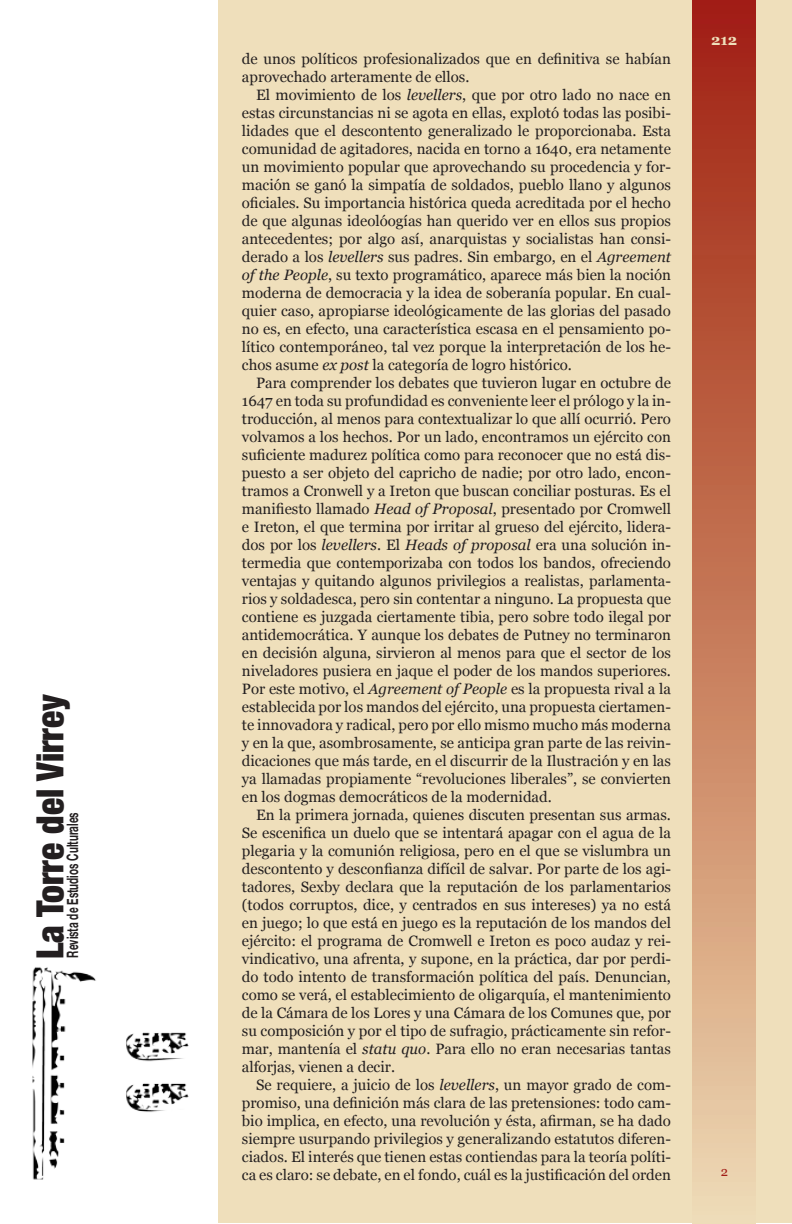
<style>
.page{position:relative;width:792px;height:1224px;background:#fff}
.page>*{position:absolute;margin:0;border:0;box-sizing:border-box;transform-origin:0 0}
.t1{font:900 condensed 37.5px "Helvetica Neue";color:#231f20;scale:.95 1}
.t2{font:700 15.8px "Helvetica Neue";color:#231f20;scale:.63 1}
.t3{font:15px/18px "Georgia";color:#231f20;text-align:justify}
.t4{font:700 15px "Georgia";color:#efdfbb}
.s1{font-style:italic}
</style>
<div class="page">
<div style="left:218px;top:0;width:574px;height:1224px;background:#efdfbb"></div>
<div style="left:693px;top:0;width:63px;height:1224px;background:linear-gradient(to bottom,#a01e0b,#edd7ad)"></div>
<img style="left:32px;top:967px;width:157px;height:213px">
<p class="t1" style="left:27px;top:959px;width:280px;rotate:-90deg">La Torre del Virrey</p>
<p class="t2" style="left:63px;top:958px;width:232px;rotate:-90deg">Revista de Estudios Culturales</p>
<p class="t3" style="left:242px;top:50px;width:431px">de unos políticos profesionalizados que en definitiva se habían aprovechado arteramente de ellos.</p>
<p class="t3" style="left:242px;top:86px;width:431px;text-indent:14px">El movimiento de los <span class="s1">levellers</span>, que por otro lado no nace en estas circunstancias ni se agota en ellas, explotó todas las posibi&shy;lidades que el descontento generalizado le proporcionaba. Esta comunidad de agitadores, nacida en torno a 1640, era netamente un movimiento popular que aprovechando su procedencia y for&shy;mación se ganó la simpatía de soldados, pueblo llano y algunos oficiales. Su importancia histórica queda acreditada por el hecho de que algunas ideolóogías han querido ver en ellos sus propios antecedentes; por algo así, anarquistas y socialistas han consi&shy;derado a los <span class="s1">levellers</span> sus padres. Sin embargo, en el <span class="s1">Agreement of the People</span>, su texto programático, aparece más bien la noción moderna de democracia y la idea de soberanía popular. En cual&shy;quier caso, apropiarse ideológicamente de las glorias del pasado no es, en efecto, una característica escasa en el pensamiento po&shy;lítico contemporáneo, tal vez porque la interpretación de los he&shy;chos asume <span class="s1">ex post</span> la categoría de logro histórico.</p>
<p class="t3" style="left:242px;top:374px;width:431px;text-indent:14px">Para comprender los debates que tuvieron lugar en octubre de 1647 en toda su profundidad es conveniente leer el prólogo y la in&shy;troducción, al menos para contextualizar lo que allí ocurrió. Pero volvamos a los hechos. Por un lado, encontramos un ejército con suficiente madurez política como para reconocer que no está dis&shy;puesto a ser objeto del capricho de nadie; por otro lado, encon&shy;tramos a Cronwell y a Ireton que buscan conciliar posturas. Es el manifiesto llamado <span class="s1">Head of Proposal</span>, presentado por Cromwell e Ireton, el que termina por irritar al grueso del ejército, lidera&shy;dos por los <span class="s1">levellers</span>. El <span class="s1">Heads of proposal</span> era una solución in&shy;termedia que contemporizaba con todos los bandos, ofreciendo ventajas y quitando algunos privilegios a realistas, parlamenta&shy;rios y soldadesca, pero sin contentar a ninguno. La propuesta que contiene es juzgada ciertamente tibia, pero sobre todo ilegal por antidemocrática. Y aunque los debates de Putney no terminaron en decisión alguna, sirvieron al menos para que el sector de los niveladores pusiera en jaque el poder de los mandos superiores.<br>Por este motivo, el <span class="s1">Agreement of People</span> es la propuesta rival a la establecida por los mandos del ejército, una propuesta ciertamen&shy;te innovadora y radical, pero por ello mismo mucho más moderna y en la que, asombrosamente, se anticipa gran parte de las reivin&shy;dicaciones que más tarde, en el discurrir de la Ilustración y en las ya llamadas propiamente “revoluciones liberales”, se convierten en los dogmas democráticos de la modernidad.</p>
<p class="t3" style="left:242px;top:806px;width:431px;text-indent:14px">En la primera jornada, quienes discuten presentan sus armas.<br>Se escenifica un duelo que se intentará apagar con el agua de la plegaria y la comunión religiosa, pero en el que se vislumbra un descontento y desconfianza difícil de salvar. Por parte de los agi&shy;tadores, Sexby declara que la reputación de los parlamentarios (todos corruptos, dice, y centrados en sus intereses) ya no está en juego; lo que está en juego es la reputación de los mandos del ejército: el programa de Cromwell e Ireton es poco audaz y rei&shy;vindicativo, una afrenta, y supone, en la práctica, dar por perdi&shy;do todo intento de transformación política del país. Denuncian, como se verá, el establecimiento de oligarquía, el mantenimiento de la Cámara de los Lores y una Cámara de los Comunes que, por su composición y por el tipo de sufragio, prácticamente sin refor&shy;mar, mantenía el <span class="s1">statu quo</span>. Para ello no eran necesarias tantas alforjas, vienen a decir.</p>
<p class="t3" style="left:242px;top:1076px;width:431px;text-indent:14px">Se requiere, a juicio de los <span class="s1">levellers</span>, un mayor grado de com&shy;promiso, una definición más clara de las pretensiones: todo cam&shy;bio implica, en efecto, una revolución y ésta, afirman, se ha dado siempre usurpando privilegios y generalizando estatutos diferen&shy;ciados. El interés que tienen estas contiendas para la teoría políti&shy;ca es claro: se debate, en el fondo, cuál es la justificación del orden</p>
<p class="t4" style="left:711px;top:32px;width:28px">212</p>
</div>
